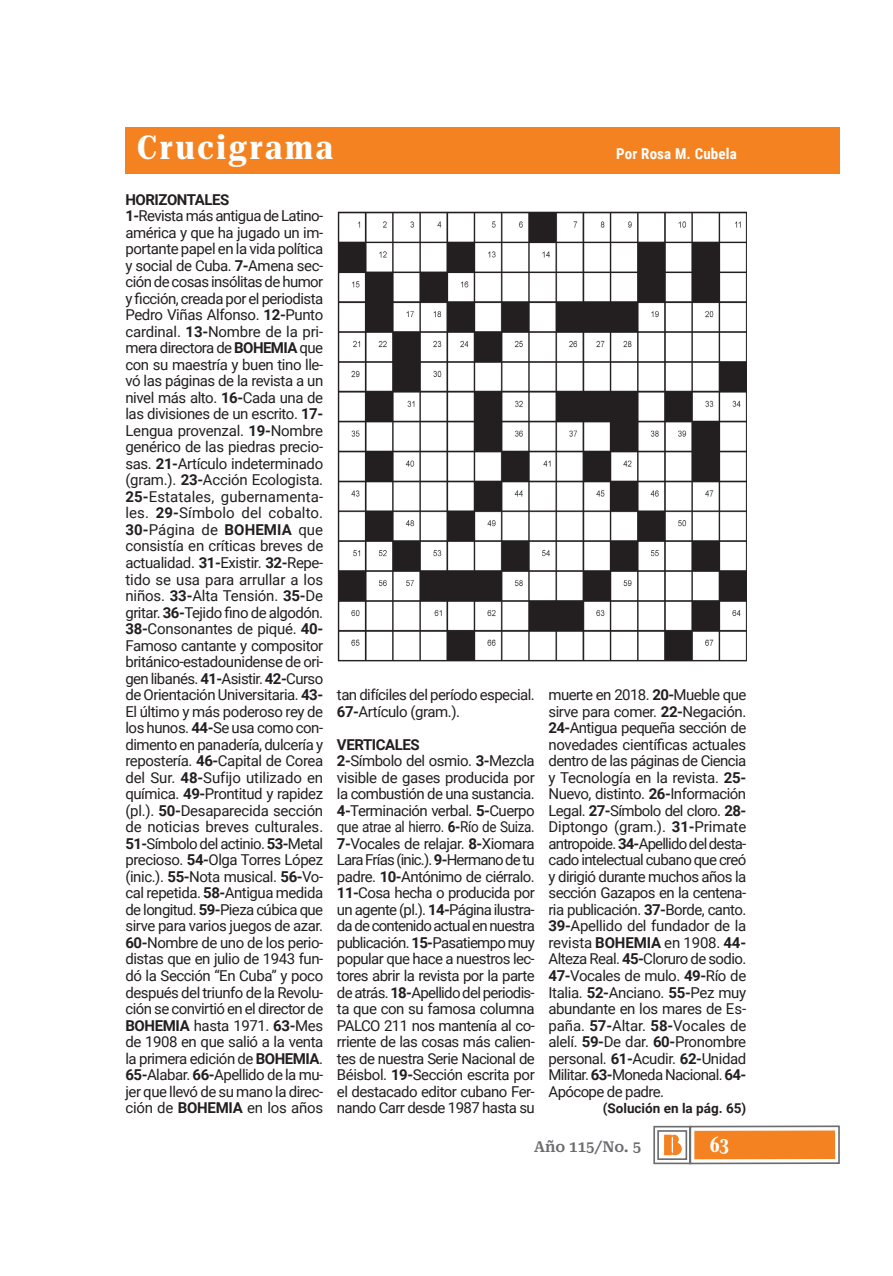
<style>
.page{position:relative;width:893px;height:1276px;background:#fff}
.page>*{position:absolute;margin:0;border:0;box-sizing:border-box;transform-origin:0 0}
.t1{font:700 33px "Roboto Serif 120 pt Condensed";letter-spacing:.08em;color:#fff}
.t2{font:700 ultra-condensed 21px "Roboto Serif 120 pt";color:#fff}
.t3{font:15px/16.5px "Roboto";letter-spacing:-.03em;color:#231f20}
.t4{font:700 15px "Roboto Condensed";letter-spacing:.01em;color:#fff}
.t5{font:600 15px "Roboto Serif";color:#6c6d70}
.t6{font:700 13.5px "Roboto";color:#231f20}
.s1{font-weight:700}
</style>
<div class="page">
<div style="left:125px;top:128px;width:715px;height:46px;background:#f58220"></div>
<svg style="left:653px;top:1125px;width:187px;height:40px"></svg>
<div style="left:694px;top:1130px;width:141px;height:29px;background:#f58220"></div>
<img style="left:337px;top:211px;width:409px;height:451px">
<h1 class="t1" style="left:137px;top:128px;width:197px">Crucigrama</h1>
<p class="t3" style="left:125px;top:191px;width:199px"><span class="s1">HORIZONTALES<br>1-</span>Revista más antigua de Latino&shy;américa y que ha jugado un im&shy;portante papel en la vida política y social de Cuba. <span class="s1">7-</span>Amena sec&shy;ción de cosas insólitas de humor y ficción, creada por el periodista<br>Pedro Viñas Alfonso. <span class="s1">12-</span>Punto cardinal. <span class="s1">13-</span>Nombre de la pri&shy;mera directora de <span class="s1">BOHEMIA</span> que con su maestría y buen tino lle&shy;vó las páginas de la revista a un nivel más alto. <span class="s1">16-</span>Cada una de las divisiones de un escrito. <span class="s1">17-<br></span>Lengua provenzal. <span class="s1">19-</span>Nombre genérico de las piedras precio&shy;sas. <span class="s1">21-</span>Artículo indeterminado (gram.). <span class="s1">23-</span>Acción Ecologista.<br><span class="s1">25-</span>Estatales, gubernamenta&shy;les. <span class="s1">29-</span>Símbolo del cobalto.<br><span class="s1">30-</span>Página de <span class="s1">BOHEMIA</span> que consistía en críticas breves de actualidad. <span class="s1">31-</span>Existir. <span class="s1">32-</span>Repe&shy;tido se usa para arrullar a los niños. <span class="s1">33-</span>Alta Tensión. <span class="s1">35-</span>De gritar. <span class="s1">36-</span>Tejido fino de algodón.<br><span class="s1">38-</span>Consonantes de piqué. <span class="s1">40-<br></span>Famoso cantante y compositor británico-estadounidense de ori&shy;gen libanés. <span class="s1">41-</span>Asistir. <span class="s1">42-</span>Curso de Orientación Universitaria. <span class="s1">43-<br></span>El último y más poderoso rey de los hunos. <span class="s1">44-</span>Se usa como con&shy;dimento en panadería, dulcería y repostería. <span class="s1">46-</span>Capital de Corea del Sur. <span class="s1">48-</span>Sufijo utilizado en química. <span class="s1">49-</span>Prontitud y rapidez (pl.). <span class="s1">50-</span>Desaparecida sección de noticias breves culturales.<br><span class="s1">51-</span>Símbolo del actinio. <span class="s1">53-</span>Metal precioso. <span class="s1">54-</span>Olga Torres López (inic.). <span class="s1">55-</span>Nota musical. <span class="s1">56-</span>Vo&shy;cal repetida. <span class="s1">58-</span>Antigua medida de longitud. <span class="s1">59-</span>Pieza cúbica que sirve para varios juegos de azar.<br><span class="s1">60-</span>Nombre de uno de los perio&shy;distas que en julio de 1943 fun&shy;dó la Sección “En Cuba” y poco después del triunfo de la Revolu&shy;ción se convirtió en el director de<br><span class="s1">BOHEMIA</span> hasta 1971. <span class="s1">63-</span>Mes de 1908 en que salió a la venta la primera edición de <span class="s1">BOHEMIA</span>.<br><span class="s1">65-</span>Alabar. <span class="s1">66-</span>Apellido de la mu&shy;jer que llevó de su mano la direc&shy;ción de <span class="s1">BOHEMIA</span> en los años</p>
<p class="t3" style="left:337px;top:687px;width:199px">tan difíciles del período especial.<br><span class="s1">67-</span>Artículo (gram.).</p>
<p class="t3" style="left:337px;top:736px;width:199px"><span class="s1">VERTICALES<br>2-</span>Símbolo del osmio. <span class="s1">3-</span>Mezcla visible de gases producida por la combustión de una sustancia.<br><span class="s1">4-</span>Terminación verbal. <span class="s1">5-</span>Cuerpo que atrae al hierro. <span class="s1">6-</span>Río de Suiza.<br><span class="s1">7-</span>Vocales de relajar. <span class="s1">8-</span>Xiomara<br>Lara Frías (inic.). <span class="s1">9-</span>Hermano de tu padre. <span class="s1">10-</span>Antónimo de ciérralo.<br><span class="s1">11-</span>Cosa hecha o producida por un agente (pl.). <span class="s1">14-</span>Página ilustra&shy;da de contenido actual en nuestra publicación. <span class="s1">15-</span>Pasatiempo muy popular que hace a nuestros lec&shy;tores abrir la revista por la parte de atrás. <span class="s1">18-</span>Apellido del periodis&shy;ta que con su famosa columna<br>PALCO 211 nos mantenía al co&shy;rriente de las cosas más calien&shy;tes de nuestra Serie Nacional de<br>Béisbol. <span class="s1">19-</span>Sección escrita por el destacado editor cubano Fer&shy;nando Carr desde 1987 hasta su</p>
<p class="t4" style="left:616px;top:145px;width:122px">Por Rosa M. Cubela</p>
<p class="t3" style="left:548px;top:687px;width:199px;text-align:justify">muerte en 2018. <span class="s1">20-</span>Mueble que sirve para comer. <span class="s1">22-</span>Negación.<br><span class="s1">24-</span>Antigua pequeña sección de novedades científicas actuales dentro de las páginas de Ciencia y Tecnología en la revista. <span class="s1">25- </span>Nuevo, distinto. <span class="s1">26-</span>Información Legal. <span class="s1">27-</span>Símbolo del cloro. <span class="s1">28- </span>Diptongo (gram.). <span class="s1">31-</span>Primate antropoide. <span class="s1">34-</span>Apellido del desta&shy;cado intelectual cubano que creó y dirigió durante muchos años la sección Gazapos en la centena&shy;ria publicación. <span class="s1">37-</span>Borde, canto.<br><span class="s1">39-</span>Apellido del fundador de la revista <span class="s1">BOHEMIA</span> en 1908. <span class="s1">44- </span>Alteza Real. <span class="s1">45-</span>Cloruro de sodio.<br><span class="s1">47-</span>Vocales de mulo. <span class="s1">49-</span>Río de Italia. <span class="s1">52-</span>Anciano. <span class="s1">55-</span>Pez muy abundante en los mares de Es&shy;paña. <span class="s1">57-</span>Altar. <span class="s1">58-</span>Vocales de alelí. <span class="s1">59-</span>De dar. <span class="s1">60-</span>Pronombre personal. <span class="s1">61-</span>Acudir. <span class="s1">62-</span>Unidad Militar. <span class="s1">63-</span>Moneda Nacional. <span class="s1">64- </span>Apócope de padre.</p>
<p class="t6" style="left:603px;top:1100px;width:145px">(Solución en la pág. 65)</p>
<p class="t5" style="left:534px;top:1138px;width:109px">Año 115/No. 5</p>
<h2 class="t2" style="left:710px;top:1132px;width:20px">63</h2>
</div>
